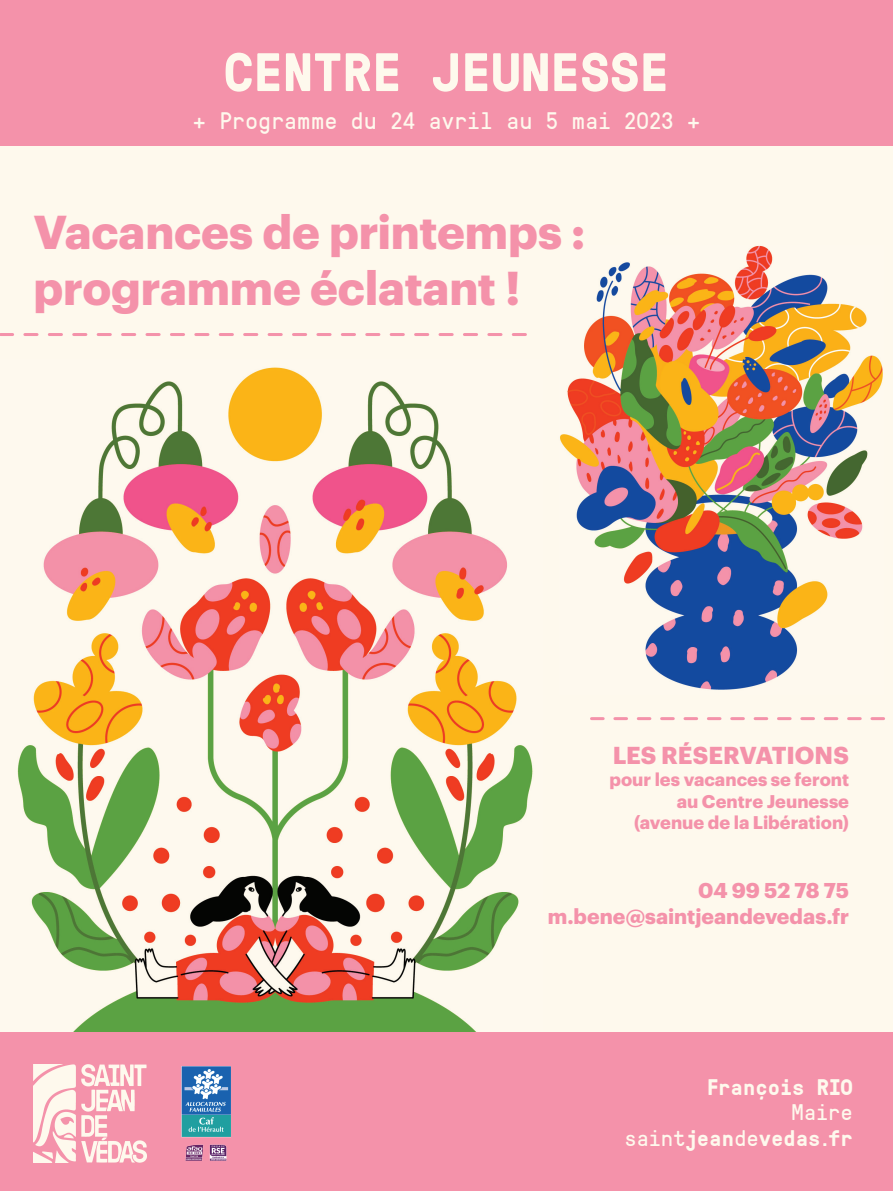
<style>
.page{position:relative;width:893px;height:1191px;background:#fff}
.page>*{position:absolute;margin:0;border:0;box-sizing:border-box;transform-origin:0 0}
.t1{font:700 54px "GT Pressura Mono";color:#fef9ed}
.t2{font:700 46.5px/55.8px "Graphik";letter-spacing:-.005em;color:#f492aa}
.t3{font:700 24px "Graphik";color:#f492aa}
.t4{font:23.85px "GT Pressura Mono";letter-spacing:-.01em;color:#fef9ed}
.t5{font:22.5px/25.5px "GT Pressura Mono";letter-spacing:-.01em;color:#fef9ed;text-align:right}
.t6{font:700 22.5px "GT Pressura Mono";letter-spacing:-.005em;color:#fef9ed}
.t7{font:700 21px/25.2px "Graphik";color:#f492aa;text-align:right}
.t8{font:700 18px/21.6px "Graphik";color:#f492aa;text-align:right}
.s1{font-weight:700}
</style>
<div class="page">
<div style="left:0;top:146px;width:893px;height:886px;background:#fef9ed"></div>
<img style="left:558px;top:244px;width:326px;height:452px">
<svg style="left:591px;top:717px;width:302px;height:3px"></svg>
<div style="left:0;top:0;width:893px;height:146px;background:#f492aa"></div>
<svg style="left:0;top:333px;width:525px;height:3px;background:#f7bbc5"></svg>
<img style="left:0;top:359px;width:542px;height:673px">
<div style="left:0;top:1032px;width:893px;height:159px;background:#f492aa"></div>
<img style="left:182px;top:1066px;width:48px;height:95px">
<img style="left:34px;top:1064px;width:113px;height:99px">
<h1 class="t1" style="left:224px;top:33px;width:447px">CENTRE JEUNESSE</h1>
<h3 class="t4" style="left:193px;top:103px;width:509px">+ Programme du 24 avril au 5 mai 2023 +</h3>
<h2 class="t2" style="left:33px;top:200px;width:553px">Vacances de printemps : programme éclatant !</h2>
<h3 class="t3" style="left:613px;top:737px;width:238px">LES RÉSERVATIONS</h3>
<p class="t8" style="left:609px;top:767px;width:241px">pour les vacances se feront au Centre Jeunesse (avenue de la Libération)</p>
<p class="t7" style="left:548px;top:876px;width:303px">04 99 52 78 75 m.bene@saintjeandevedas.fr</p>
<p class="t6" style="left:706px;top:1070px;width:148px">François RIO</p>
<p class="t5" style="left:625px;top:1098px;width:230px">Maire saint<span class="s1">jean</span>de<span class="s1">vedas</span>.<span class="s1">fr</span></p>
</div>
